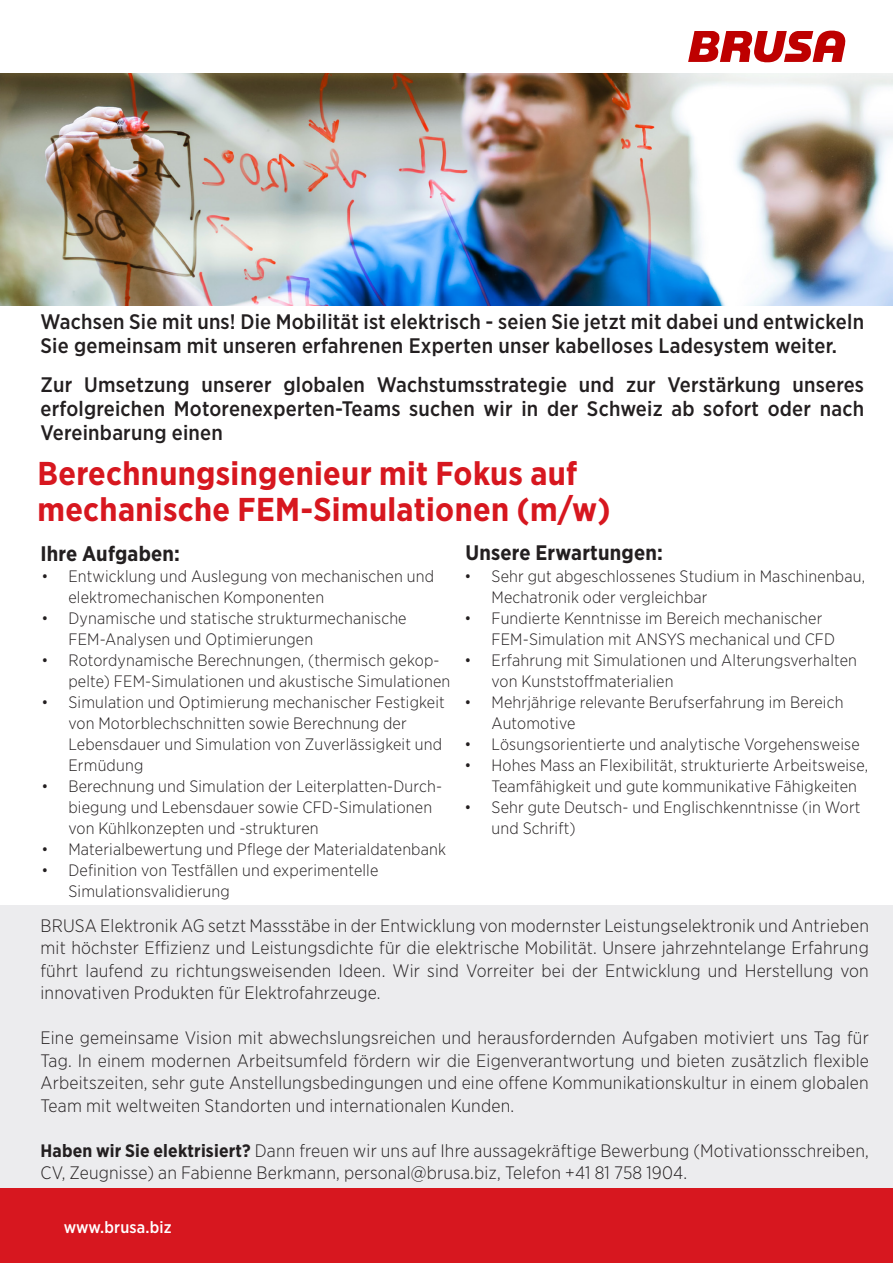
<style>
.page{position:relative;width:893px;height:1263px;background:#fff}
.page>*{position:absolute;margin:0;border:0;box-sizing:border-box;transform-origin:0 0}
.t1{font:700 33px "Gotham Narrow";letter-spacing:.01em;color:#d7171f}
.t2{font:500 21px/24px "Gotham Narrow";letter-spacing:.01em;color:#231f20}
.t3{font:700 21px "Gotham Narrow";letter-spacing:.01em;color:#231f20}
.t4{font:300 18px/22.5px "Gotham Narrow";letter-spacing:.01em;color:#231f20;text-align:justify}
.t5{font:300 16.5px/21px "Gotham Narrow";letter-spacing:.01em;color:#231f20}
.u-tit_w{font:500 16.5px "Gotham Narrow";letter-spacing:.01em;color:#fff}
.s1{font-weight:700}
</style>
<div class="page">
<div style="left:0;top:905px;width:893px;height:358px;background:#ececee"></div>
<div style="left:0;top:1189px;width:893px;height:74px;background:#d7171f"></div>
<img style="left:0;top:73px;width:893px;height:232px">
<svg style="left:688px;top:31px;width:157px;height:31px"></svg>
<p class="t2" style="left:40px;top:309px;width:825px">Wachsen Sie mit uns! Die Mobilität ist elektrisch - seien Sie jetzt mit dabei und entwickeln<br>Sie gemeinsam mit unseren erfahrenen Experten unser kabelloses Ladesystem weiter.</p>
<p class="t2" style="left:40px;top:372px;width:825px;text-align:justify">Zur Umsetzung unserer globalen Wachstumsstrategie und zur Verstärkung unseres erfolgreichen Motorenexperten-Teams suchen wir in der Schweiz ab sofort oder nach Vereinbarung einen</p>
<p class="t1" style="left:37px;top:452px;width:541px">Berechnungsingenieur mit Fokus auf</p>
<p class="t1" style="left:37px;top:488px;width:575px">mechanische FEM-Simulationen (m/w)</p>
<p class="t3" style="left:40px;top:540px;width:141px">Ihre Aufgaben:</p>
<p class="t3" style="left:465px;top:539px;width:199px">Unsere Erwartungen:</p>
<p class="t5" style="left:68px;top:565px;width:367px;text-indent:-27px">• Entwicklung und Auslegung von mechanischen und elektromechanischen Komponenten</p>
<p class="t5" style="left:68px;top:607px;width:340px;text-indent:-27px">• Dynamische und statische strukturmechanische<br>FEM-Analysen und Optimierungen</p>
<p class="t5" style="left:68px;top:649px;width:383px;text-indent:-27px">• Rotordynamische Berechnungen, (thermisch gekop&shy;pelte) FEM-Simulationen und akustische Simulationen</p>
<p class="t5" style="left:68px;top:691px;width:378px;text-indent:-27px">• Simulation und Optimierung mechanischer Festigkeit von Motorblechschnitten sowie Berechnung der Lebensdauer und Simulation von Zuverlässigkeit und Ermüdung</p>
<p class="t5" style="left:68px;top:775px;width:375px;text-indent:-27px">• Berechnung und Simulation der Leiterplatten-Durch&shy;biegung und Lebensdauer sowie CFD-Simulationen von Kühlkonzepten und -strukturen</p>
<p class="t5" style="left:41px;top:838px;width:406px">• Materialbewertung und Pflege der Materialdatenbank</p>
<p class="t5" style="left:68px;top:859px;width:311px;text-indent:-27px">• Definition von Testfällen und experimentelle<br>Simulationsvalidierung</p>
<p class="t5" style="left:492px;top:565px;width:375px;text-indent:-27px">• Sehr gut abgeschlossenes Studium in Maschinenbau,<br>Mechatronik oder vergleichbar</p>
<p class="t5" style="left:492px;top:607px;width:345px;text-indent:-27px">• Fundierte Kenntnisse im Bereich mechanischer<br>FEM-Simulation mit ANSYS mechanical und CFD</p>
<p class="t5" style="left:492px;top:649px;width:367px;text-indent:-27px">• Erfahrung mit Simulationen und Alterungsverhalten von Kunststoffmaterialien</p>
<p class="t5" style="left:492px;top:691px;width:353px;text-indent:-27px">• Mehrjährige relevante Berufserfahrung im Bereich<br>Automotive</p>
<p class="t5" style="left:465px;top:733px;width:397px">• Lösungsorientierte und analytische Vorgehensweise</p>
<p class="t5" style="left:492px;top:754px;width:378px;text-indent:-27px">• Hohes Mass an Flexibilität, strukturierte Arbeitsweise,<br>Teamfähigkeit und gute kommunikative Fähigkeiten</p>
<p class="t5" style="left:492px;top:796px;width:370px;text-indent:-27px">• Sehr gute Deutsch- und Englischkenntnisse (in Wort und Schrift)</p>
<p class="t4" style="left:40px;top:913px;width:830px">BRUSA Elektronik AG setzt Massstäbe in der Entwicklung von modernster Leistungselektronik und Antrieben mit höchster Effizienz und Leistungsdichte für die elektrische Mobilität. Unsere jahrzehntelange Erfahrung führt laufend zu richtungsweisenden Ideen. Wir sind Vorreiter bei der Entwicklung und Herstellung von innovativen Produkten für Elektrofahrzeuge.</p>
<p class="t4" style="left:40px;top:1026px;width:830px">Eine gemeinsame Vision mit abwechslungsreichen und herausfordernden Aufgaben motiviert uns Tag für Tag. In einem modernen Arbeitsumfeld fördern wir die Eigenverantwortung und bieten zusätzlich flexible Arbeitszeiten, sehr gute Anstellungsbedingungen und eine offene Kommunikationskultur in einem globalen Team mit weltweiten Standorten und internationalen Kunden.</p>
<p class="t4" style="left:40px;top:1138px;width:830px"><span class="s1">Haben wir Sie elektrisiert?</span> Dann freuen wir uns auf Ihre aussagekräftige Bewerbung (Motivationsschreiben,<br>CV, Zeugnisse) an Fabienne Berkmann, personal@brusa.biz, Telefon +41 81 758 1904.</p>
<p class="u-tit_w" style="left:64px;top:1217px;width:109px">www.brusa.biz</p>
</div>
